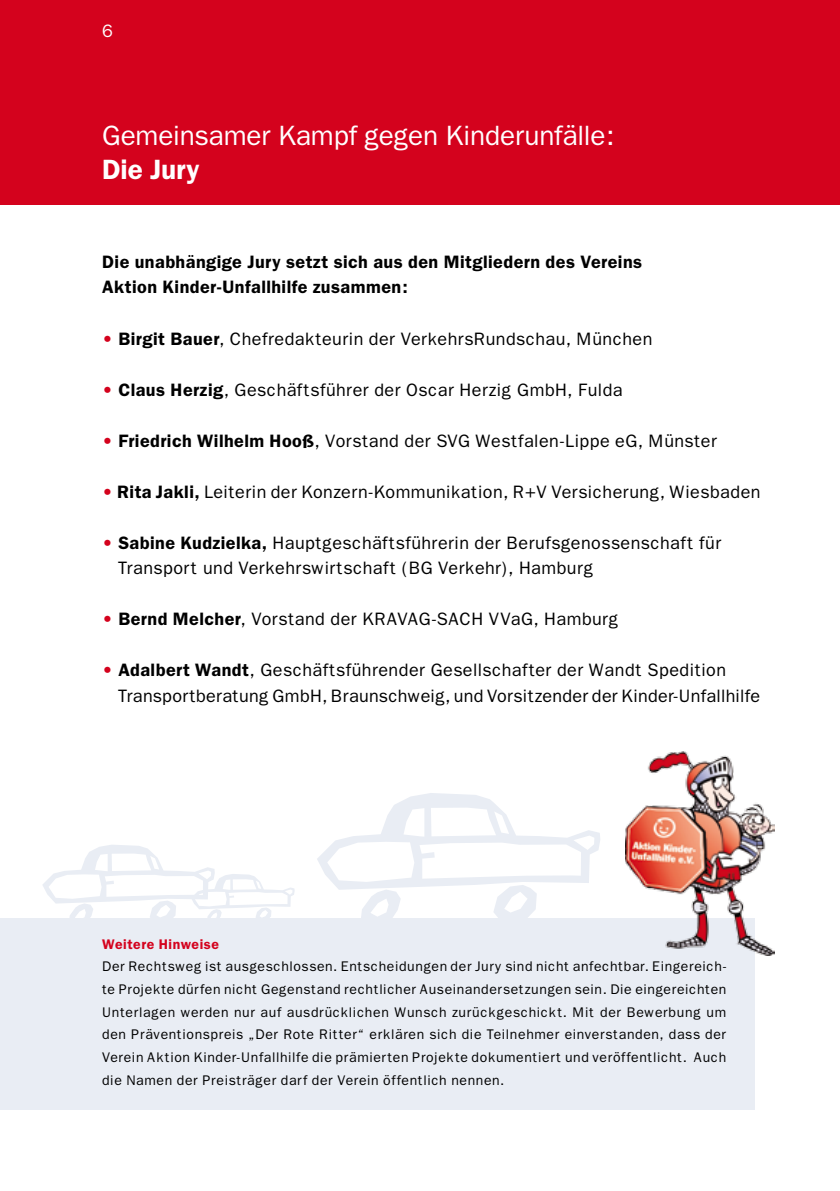
<style>
.page{position:relative;width:840px;height:1191px;background:#fff}
.page>*{position:absolute;margin:0;border:0;box-sizing:border-box;transform-origin:0 0}
.t1{font:28px "Franklin Gothic";letter-spacing:-.01em;color:#fff}
.t2{font:600 28px "Franklin Gothic";letter-spacing:-.005em;color:#fff}
.t3{font:18px/25.6px "Franklin Gothic";letter-spacing:.02em;color:#000}
.t4{font:600 18px/25.6px "Franklin Gothic";letter-spacing:.025em;color:#000}
.t5{font:18px "Franklin Gothic";color:#fff}
.t6{font:14px/22.6px "Franklin Gothic";letter-spacing:.04em;color:#000;text-align:justify}
.t7{font:600 14px "Franklin Gothic";letter-spacing:.04em;color:#d4021d}
.s1{color:#d4021d}
.s2{font-weight:600}
</style>
<div class="page">
<div style="left:0;top:0;width:839px;height:204px;background:#d4021d"></div>
<div style="left:0;top:918px;width:754px;height:192px;background:#e9edf4"></div>
<svg style="left:43px;top:845px;width:251px;height:73px"></svg>
<svg style="left:317px;top:793px;width:283px;height:125px"></svg>
<img style="left:625px;top:752px;width:149px;height:203px">
<p class="t5" style="left:102px;top:20px;width:12px">6</p>
<h1 class="t1" style="left:102px;top:119px;width:513px">Gemeinsamer Kampf gegen Kinderunfälle:</h1>
<h1 class="t2" style="left:102px;top:152px;width:99px">Die Jury</h1>
<p class="t4" style="left:102px;top:249px;width:541px">Die unabhängige Jury setzt sich aus den Mitgliedern des Vereins<br>Aktion Kinder-Unfallhilfe zusammen:</p>
<p class="t3" style="left:102px;top:326px;width:551px"><span class="s1">•</span> <span class="s2">Birgit Bauer</span>, Chefredakteurin der VerkehrsRundschau, München</p>
<p class="t3" style="left:102px;top:377px;width:521px"><span class="s1">•</span> <span class="s2">Claus Herzig</span>, Geschäftsführer der Oscar Herzig GmbH, Fulda</p>
<p class="t3" style="left:102px;top:428px;width:616px"><span class="s1">•</span> <span class="s2">Friedrich Wilhelm Hooß</span>, Vorstand der SVG Westfalen-Lippe eG, Münster</p>
<p class="t3" style="left:102px;top:479px;width:659px"><span class="s1">•</span> <span class="s2">Rita Jakli,</span> Leiterin der Konzern-Kommunikation, R+V Versicherung, Wiesbaden</p>
<p class="t3" style="left:118px;top:530px;width:604px;text-indent:-16px"><span class="s1">•</span> <span class="s2">Sabine Kudzielka,</span> Hauptgeschäftsführerin der Berufsgenossenschaft für<br>Transport und Verkehrswirtschaft (BG Verkehr), Hamburg</p>
<p class="t3" style="left:102px;top:606px;width:518px"><span class="s1">•</span> <span class="s2">Bernd Melcher</span>, Vorstand der KRAVAG-SACH VVaG, Hamburg</p>
<p class="t3" style="left:118px;top:657px;width:643px;text-indent:-16px"><span class="s1">•</span> <span class="s2">Adalbert Wandt</span>, Geschäftsführender Gesellschafter der Wandt Spedition<br>Transportberatung GmbH, Braunschweig, und Vorsitzender der Kinder-Unfallhilfe</p>
<p class="t7" style="left:102px;top:935px;width:118px">Weitere Hinweise</p>
<p class="t6" style="left:102px;top:955px;width:625px">Der Rechtsweg ist ausgeschlossen. Entscheidungen der Jury sind nicht anfechtbar. Eingereich&shy;te Projekte dürfen nicht Gegenstand rechtlicher Auseinandersetzungen sein. Die eingereichten Unterlagen werden nur auf ausdrücklichen Wunsch zurückgeschickt. Mit der Bewerbung um den Präventionspreis „Der Rote Ritter“ erklären sich die Teilnehmer einverstanden, dass der Verein Aktion Kinder-Unfallhilfe die prämierten Projekte dokumentiert und veröffentlicht. Auch die Namen der Preisträger darf der Verein öffentlich nennen.</p>
</div>
